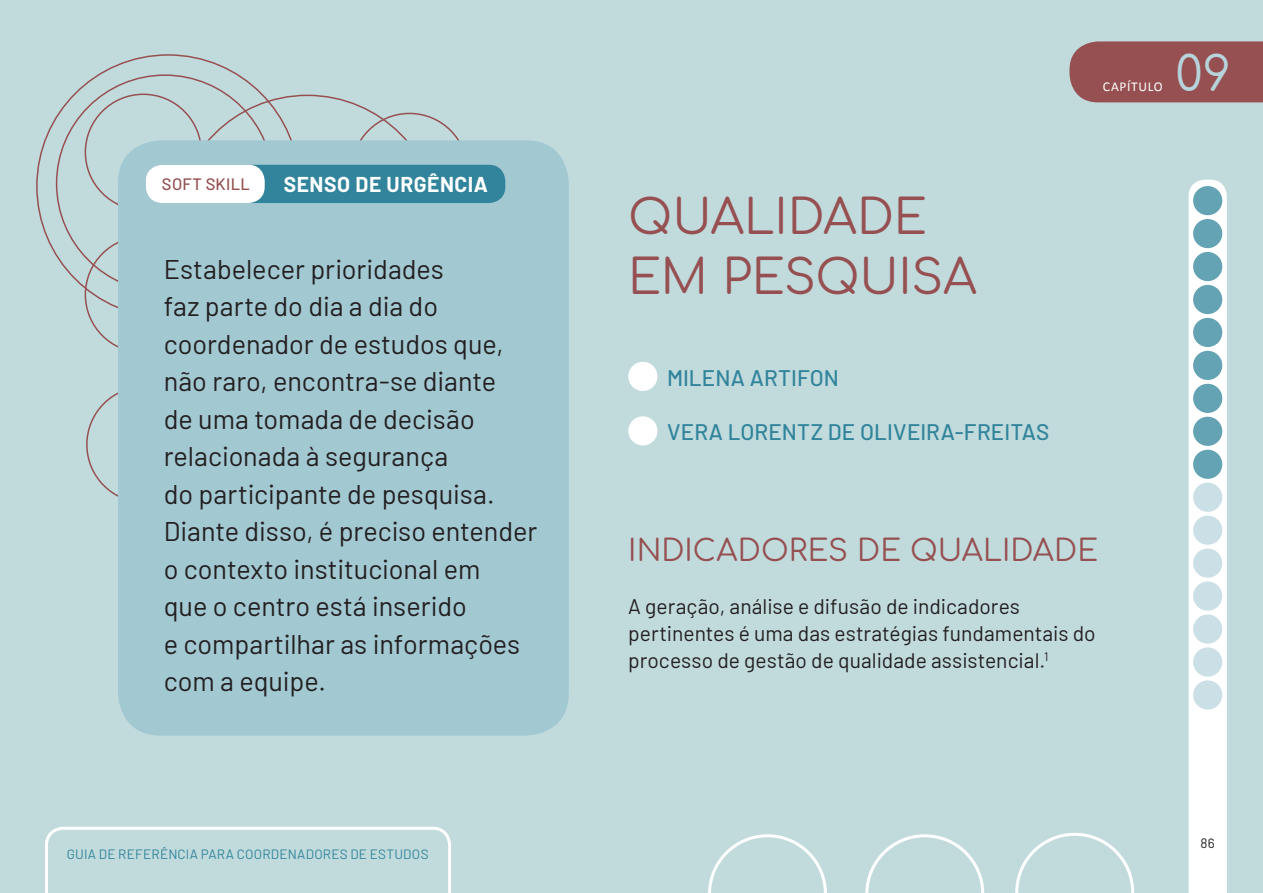
<style>
.page{position:relative;width:1263px;height:893px;background:#c1dbdd}
.page>*{position:absolute;margin:0;border:0;box-sizing:border-box;transform-origin:0 0}
.t1{font:48px/60px "Comfortaa";letter-spacing:-.005em;color:#965051}
.cabecalho-capitulo{font:48px "Comfortaa";color:#b7d4dc}
.t2{font:30px "Comfortaa";color:#965051}
.texto-soft-skill{font:27px/37.5px "Barlow";color:#231f20}
.autor{font:500 22.5px "Barlow";letter-spacing:.005em;color:#31849b}
.texto-base{font:21px/27px "Barlow";color:#231f20}
.nome-softskill{font:700 21px "Barlow";letter-spacing:.025em;color:#fff}
.t3{font:500 16.5px "Barlow";letter-spacing:.02em;color:#965051}
.t4{font:13.5px "Barlow";letter-spacing:.015em;color:#31849b}
.cabecalho-capitulo-2{font:13.5px "Calibri";letter-spacing:.05em;color:#fff}
.t5{font:13.5px "Barlow";color:#231f20}
</style>
<div class="page">
<div style="left:1069px;top:41px;width:194px;height:61px;background:#965051"></div>
<svg style="left:1188px;top:180px;width:39px;height:713px;background:#fafcfc"></svg>
<div style="left:1193px;top:186px;width:29px;height:29px;background:#64a3b4;border-radius:50%"></div>
<div style="left:1193px;top:219px;width:29px;height:29px;background:#64a3b4;border-radius:50%"></div>
<div style="left:1193px;top:483px;width:29px;height:29px;background:#cbe0e6;border-radius:50%"></div>
<div style="left:1193px;top:516px;width:29px;height:29px;background:#cbe0e6;border-radius:50%"></div>
<div style="left:1193px;top:549px;width:29px;height:29px;background:#cbe0e6;border-radius:50%"></div>
<div style="left:1193px;top:581px;width:29px;height:30px;background:#cbe0e6;border-radius:50%"></div>
<div style="left:1193px;top:614px;width:29px;height:30px;background:#cbe0e6;border-radius:50%"></div>
<div style="left:1193px;top:647px;width:29px;height:30px;background:#cbe0e6;border-radius:50%"></div>
<div style="left:1193px;top:680px;width:29px;height:30px;background:#cbe0e6;border-radius:50%"></div>
<svg style="left:45px;top:827px;width:406px;height:66px"></svg>
<div style="left:1193px;top:450px;width:29px;height:29px;background:#64a3b4;border-radius:50%"></div>
<div style="left:1193px;top:384px;width:29px;height:29px;background:#64a3b4;border-radius:50%"></div>
<div style="left:1193px;top:285px;width:29px;height:29px;background:#64a3b4;border-radius:50%"></div>
<div style="left:1193px;top:318px;width:29px;height:29px;background:#64a3b4;border-radius:50%"></div>
<div style="left:1193px;top:351px;width:29px;height:29px;background:#64a3b4;border-radius:50%"></div>
<div style="left:1193px;top:252px;width:29px;height:29px;background:#64a3b4;border-radius:50%"></div>
<div style="left:1193px;top:417px;width:29px;height:29px;background:#64a3b4;border-radius:50%"></div>
<div style="left:628px;top:362px;width:29px;height:29px;background:#fff;border-radius:50%"></div>
<div style="left:628px;top:416px;width:29px;height:29px;background:#fff;border-radius:50%"></div>
<div style="left:1193px;top:713px;width:29px;height:29px;background:#fff;border-radius:50%"></div>
<div style="left:1193px;top:746px;width:29px;height:29px;background:#fff;border-radius:50%"></div>
<div style="left:1193px;top:779px;width:29px;height:29px;background:#fff;border-radius:50%"></div>
<svg style="left:865px;top:834px;width:119px;height:59px"></svg>
<svg style="left:708px;top:834px;width:119px;height:59px"></svg>
<svg style="left:1015px;top:833px;width:119px;height:60px"></svg>
<div style="left:118px;top:140px;width:451px;height:596px;background:#a2c8d2;border-radius:43px"></div>
<div style="left:146px;top:165px;width:359px;height:38px;background:#31849b;border-radius:16px"></div>
<div style="left:146px;top:165px;width:119px;height:38px;background:#fff;border-radius:17px"></div>
<p class="t3" style="left:162px;top:172px;width:89px">SOFT SKILL</p>
<p class="nome-softskill" style="left:284px;top:169px;width:206px">SENSO DE URGÊNCIA</p>
<p class="texto-soft-skill" style="left:164px;top:248px;width:375px">Estabelecer prioridades<br>faz parte do dia a dia do coordenador de estudos que, não raro, encontra-se diante<br>de uma tomada de decisão relacionada à segurança<br>do participante de pesquisa.<br>Diante disso, é preciso entender o contexto institucional em<br>que o centro está inserido<br>e compartilhar as informações com a equipe.</p>
<p class="t4" style="left:67px;top:844px;width:363px">GUIA DE REFERÊNCIA PARA COORDENADORES DE ESTUDOS</p>
<p class="cabecalho-capitulo-2" style="left:1103px;top:78px;width:61px">CAPÍTULO</p>
<p class="cabecalho-capitulo" style="left:1175px;top:31px;width:57px">09</p>
<h1 class="t1" style="left:628px;top:180px;width:350px">QUALIDADE<br>EM PESQUISA</h1>
<p class="autor" style="left:667px;top:361px;width:173px">MILENA ARTIFON</p>
<p class="autor" style="left:667px;top:416px;width:384px">VERA LORENTZ DE OLIVEIRA-FREITAS</p>
<h2 class="t2" style="left:628px;top:523px;width:471px">INDICADORES DE QUALIDADE</h2>
<p class="texto-base" style="left:628px;top:591px;width:469px">A geração, análise e difusão de indicadores pertinentes é uma das estratégias fundamentais do processo de gestão de qualidade assistencial.<sup>1</sup></p>
<p class="t5" style="left:1200px;top:833px;width:16px">86</p>
</div>
